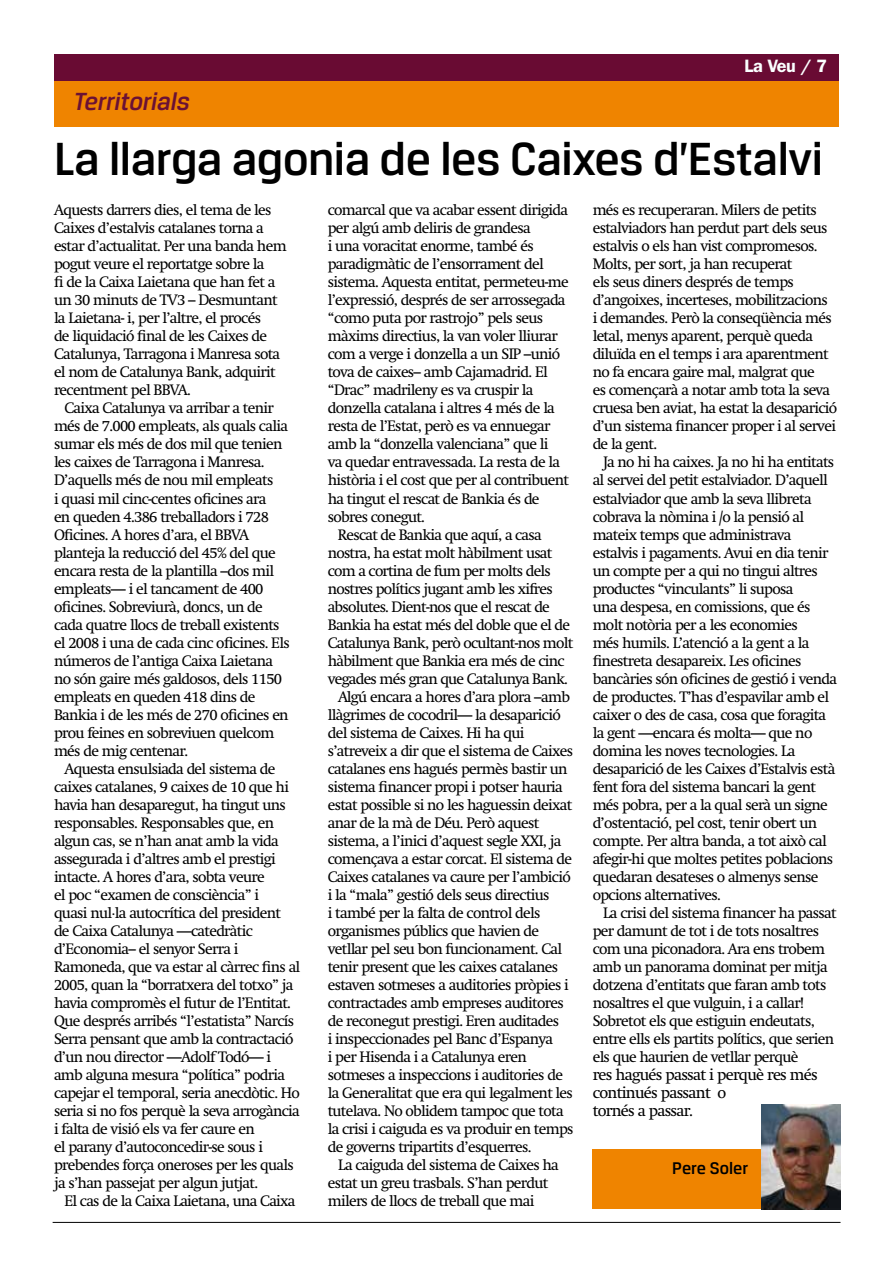
<style>
.page{position:relative;width:893px;height:1263px;background:#fff}
.page>*{position:absolute;margin:0;border:0;box-sizing:border-box;transform-origin:0 0}
.t1{font:500 49.5px "Breuer Text";letter-spacing:-.01em;color:#000}
.t2{font:italic 500 26.4px "Breuer Text";color:#6a1135}
.t3{font:600 18px "ITC Franklin Gothic Std";letter-spacing:-.02em;color:#fbffff}
.t4{font:500 18px "Breuer Text";color:#000}
.t5{font:15.75px/18px "Swift";letter-spacing:-.045em;color:#000}
.t6{font:15px/18px "Swift";letter-spacing:-.045em;color:#000}
</style>
<div class="page">
<hr style="left:53px;top:1222px;width:787px;height:1px;background:#000">
<div style="left:54px;top:81px;width:785px;height:45px;background:#ef8400"></div>
<div style="left:593px;top:1149px;width:246px;height:60px;background:#ef8400"></div>
<div style="left:54px;top:54px;width:785px;height:27px;background:#690b33"></div>
<img style="left:762px;top:1105px;width:78px;height:105px">
<h2 class="t2" style="left:74px;top:87px;width:118px">Territorials</h2>
<p class="t3" style="left:747px;top:56px;width:84px">La Veu / 3</p>
<p class="t3" style="left:744px;top:56px;width:84px">La Veu / 7</p>
<h1 class="t1" style="left:54px;top:133px;width:771px">La llarga agonia de les Caixes d’Estalvi</h1>
<p class="t6" style="left:54px;top:201px;width:234px">Aquests darrers dies, el tema de les Caixes d’estalvis catalanes torna a estar d’actualitat. Per una banda hem pogut veure el reportatge sobre la<br>fi de la Caixa Laietana que han fet a un 30 minuts de TV3 – Desmuntant la Laietana- i, per l’altre, el procés<br>de liquidació final de les Caixes de Catalunya, Tarragona i Manresa sota el nom de Catalunya Bank, adquirit recentment pel BBVA.</p>
<p class="t6" style="left:54px;top:399px;width:237px;text-indent:10px">Caixa Catalunya va arribar a tenir més de 7.000 empleats, als quals calia sumar els més de dos mil que tenien les caixes de Tarragona i Manresa.<br>D’aquells més de nou mil empleats<br>i quasi mil cinc-centes oficines ara<br>en queden 4.386 treballadors i 728<br>Oficines. A hores d’ara, el BBVA planteja la reducció del 45% del que encara resta de la plantilla –dos mil empleats— i el tancament de 400 oficines. Sobreviurà, doncs, un de cada quatre llocs de treball existents el 2008 i una de cada cinc oficines. Els números de l’antiga Caixa Laietana no són gaire més galdosos, dels 1150 empleats en queden 418 dins de Bankia i de les més de 270 oficines en prou feines en sobreviuen quelcom més de mig centenar.</p>
<p class="t6" style="left:54px;top:759px;width:248px;text-indent:10px">Aquesta ensulsiada del sistema de caixes catalanes, 9 caixes de 10 que hi havia han desaparegut, ha tingut uns responsables. Responsables que, en algun cas, se n’han anat amb la vida assegurada i d’altres amb el prestigi intacte. A hores d’ara, sobta veure<br>el poc “examen de consciència” i<br>quasi nul·la autocrítica del president de Caixa Catalunya —catedràtic d’Economia– el senyor Serra i Ramoneda, que va estar al càrrec fins al 2005, quan la “borratxera del totxo” ja havia compromès el futur de l’Entitat.<br>Que després arribés “l’estatista” Narcís Serra pensant que amb la contractació d’un nou director —Adolf Todó— i amb alguna mesura “política” podria capejar el temporal, seria anecdòtic. Ho seria si no fos perquè la seva arrogància i falta de visió els va fer caure en<br>el parany d’autoconcedir-se sous i prebendes força oneroses per les quals ja s’han passejat per algun jutjat.</p>
<p class="t6" style="left:64px;top:1191px;width:233px">El cas de la Caixa Laietana, una Caixa</p>
<p class="t6" style="left:328px;top:201px;width:242px">comarcal que va acabar essent dirigida</p>
<p class="t6" style="left:328px;top:219px;width:205px">per algú amb deliris de grandesa</p>
<p class="t6" style="left:328px;top:237px;width:207px">i una voracitat enorme, també és</p>
<p class="t6" style="left:328px;top:255px;width:218px">paradigmàtic de l’ensorrament del</p>
<p class="t6" style="left:328px;top:273px;width:243px">sistema. Aquesta entitat, permeteu-me</p>
<p class="t6" style="left:328px;top:291px;width:239px">l’expressió, després de ser arrossegada</p>
<p class="t6" style="left:328px;top:309px;width:217px">“como puta por rastrojo” pels seus</p>
<p class="t6" style="left:328px;top:327px;width:231px">màxims directius, la van voler lliurar</p>
<p class="t6" style="left:328px;top:345px;width:234px">com a verge i donzella a un SIP –unió</p>
<p class="t6" style="left:328px;top:363px;width:222px">tova de caixes– amb Cajamadrid. El</p>
<p class="t6" style="left:328px;top:381px;width:207px">“Drac” madrileny es va cruspir la</p>
<p class="t6" style="left:328px;top:399px;width:229px">donzella catalana i altres 4 més de la</p>
<p class="t6" style="left:328px;top:417px;width:224px">resta de l’Estat, però es va ennuegar</p>
<p class="t6" style="left:328px;top:435px;width:222px">amb la “donzella valenciana” que li</p>
<p class="t6" style="left:328px;top:453px;width:234px">va quedar entravessada. La resta de la</p>
<p class="t6" style="left:328px;top:471px;width:243px">història i el cost que per al contribuent</p>
<p class="t6" style="left:328px;top:489px;width:213px">ha tingut el rescat de Bankia és de</p>
<p class="t6" style="left:328px;top:507px;width:99px">sobres conegut.</p>
<p class="t6" style="left:338px;top:525px;width:205px">Rescat de Bankia que aquí, a casa</p>
<p class="t6" style="left:328px;top:543px;width:226px">nostra, ha estat molt hàbilment usat</p>
<p class="t6" style="left:328px;top:561px;width:225px">com a cortina de fum per molts dels</p>
<p class="t6" style="left:328px;top:579px;width:226px">nostres polítics jugant amb les xifres</p>
<p class="t6" style="left:328px;top:597px;width:224px">absolutes. Dient-nos que el rescat de</p>
<p class="t6" style="left:328px;top:615px;width:244px">Bankia ha estat més del doble que el de</p>
<p class="t6" style="left:328px;top:633px;width:247px">Catalunya Bank, però ocultant-nos molt</p>
<p class="t6" style="left:328px;top:651px;width:238px">hàbilment que Bankia era més de cinc</p>
<p class="t6" style="left:328px;top:669px;width:242px">vegades més gran que Catalunya Bank.</p>
<p class="t6" style="left:338px;top:687px;width:233px">Algú encara a hores d’ara plora –amb</p>
<p class="t6" style="left:328px;top:705px;width:234px">llàgrimes de cocodril— la desaparició</p>
<p class="t6" style="left:328px;top:723px;width:198px">del sistema de Caixes. Hi ha qui</p>
<p class="t6" style="left:328px;top:741px;width:247px">s’atreveix a dir que el sistema de Caixes</p>
<p class="t6" style="left:328px;top:759px;width:241px">catalanes ens hagués permès bastir un</p>
<p class="t6" style="left:328px;top:777px;width:237px">sistema financer propi i potser hauria</p>
<p class="t6" style="left:328px;top:795px;width:246px">estat possible si no les haguessin deixat</p>
<p class="t6" style="left:328px;top:813px;width:213px">anar de la mà de Déu. Però aquest</p>
<p class="t6" style="left:328px;top:831px;width:235px">sistema, a l’inici d’aquest segle XXI, ja</p>
<p class="t6" style="left:328px;top:849px;width:246px">començava a estar corcat. El sistema de</p>
<p class="t6" style="left:328px;top:867px;width:244px">Caixes catalanes va caure per l’ambició</p>
<p class="t6" style="left:328px;top:885px;width:223px">i la “mala” gestió dels seus directius</p>
<p class="t6" style="left:328px;top:903px;width:214px">i també per la falta de control dels</p>
<p class="t6" style="left:328px;top:921px;width:213px">organismes públics que havien de</p>
<p class="t6" style="left:328px;top:939px;width:236px">vetllar pel seu bon funcionament. Cal</p>
<p class="t6" style="left:328px;top:957px;width:232px">tenir present que les caixes catalanes</p>
<p class="t6" style="left:328px;top:975px;width:243px">estaven sotmeses a auditories pròpies i</p>
<p class="t6" style="left:328px;top:993px;width:237px">contractades amb empreses auditores</p>
<p class="t6" style="left:328px;top:1011px;width:233px">de reconegut prestigi. Eren auditades</p>
<p class="t6" style="left:328px;top:1029px;width:227px">i inspeccionades pel Banc d’Espanya</p>
<p class="t6" style="left:328px;top:1047px;width:200px">i per Hisenda i a Catalunya eren</p>
<p class="t6" style="left:328px;top:1065px;width:237px">sotmeses a inspeccions i auditories de</p>
<p class="t6" style="left:328px;top:1083px;width:247px">la Generalitat que era qui legalment les</p>
<p class="t6" style="left:328px;top:1101px;width:237px">tutelava. No oblidem tampoc que tota</p>
<p class="t6" style="left:328px;top:1119px;width:247px">la crisi i caiguda es va produir en temps</p>
<p class="t6" style="left:328px;top:1137px;width:205px">de governs tripartits d’esquerres.</p>
<p class="t6" style="left:338px;top:1155px;width:222px">La caiguda del sistema de Caixes ha</p>
<p class="t6" style="left:328px;top:1173px;width:222px">estat un greu trasbals. S’han perdut</p>
<p class="t6" style="left:328px;top:1191px;width:208px">milers de llocs de treball que mai</p>
<p class="t6" style="left:593px;top:201px;width:246px">més es recuperaran. Milers de petits estalviadors han perdut part dels seus estalvis o els han vist compromesos.<br>Molts, per sort, ja han recuperat<br>els seus diners després de temps d’angoixes, incerteses, mobilitzacions<br>i demandes. Però la conseqüència més letal, menys aparent, perquè queda diluïda en el temps i ara aparentment no fa encara gaire mal, malgrat que<br>es començarà a notar amb tota la seva cruesa ben aviat, ha estat la desaparició d’un sistema financer proper i al servei de la gent.</p>
<p class="t6" style="left:593px;top:453px;width:246px;text-indent:10px">Ja no hi ha caixes. Ja no hi ha entitats al servei del petit estalviador. D’aquell estalviador que amb la seva llibreta cobrava la nòmina i /o la pensió al mateix temps que administrava estalvis i pagaments. Avui en dia tenir un compte per a qui no tingui altres productes “vinculants” li suposa<br>una despesa, en comissions, que és molt notòria per a les economies<br>més humils. L’atenció a la gent a la finestreta desapareix. Les oficines bancàries són oficines de gestió i venda de productes. T’has d’espavilar amb el caixer o des de casa, cosa que foragita la gent —encara és molta— que no domina les noves tecnologies. La desaparició de les Caixes d’Estalvis està fent fora del sistema bancari la gent més pobra, per a la qual serà un signe d’ostentació, pel cost, tenir obert un compte. Per altra banda, a tot això cal afegir-hi que moltes petites poblacions quedaran desateses o almenys sense opcions alternatives.</p>
<p class="t6" style="left:593px;top:903px;width:246px;text-indent:10px">La crisi del sistema financer ha passat per damunt de tot i de tots nosaltres com una piconadora. Ara ens trobem amb un panorama dominat per mitja dotzena d’entitats que faran amb tots nosaltres el que vulguin, i a callar!<br>Sobretot els que estiguin endeutats, entre ells els partits polítics, que serien els que haurien de vetllar perquè</p>
<p class="t5" style="left:593px;top:1065px;width:227px">res hagués passat i perquè res més continués passant o<br>tornés a passar.</p>
<p class="t4" style="left:672px;top:1159px;width:78px">Pere Soler</p>
</div>
